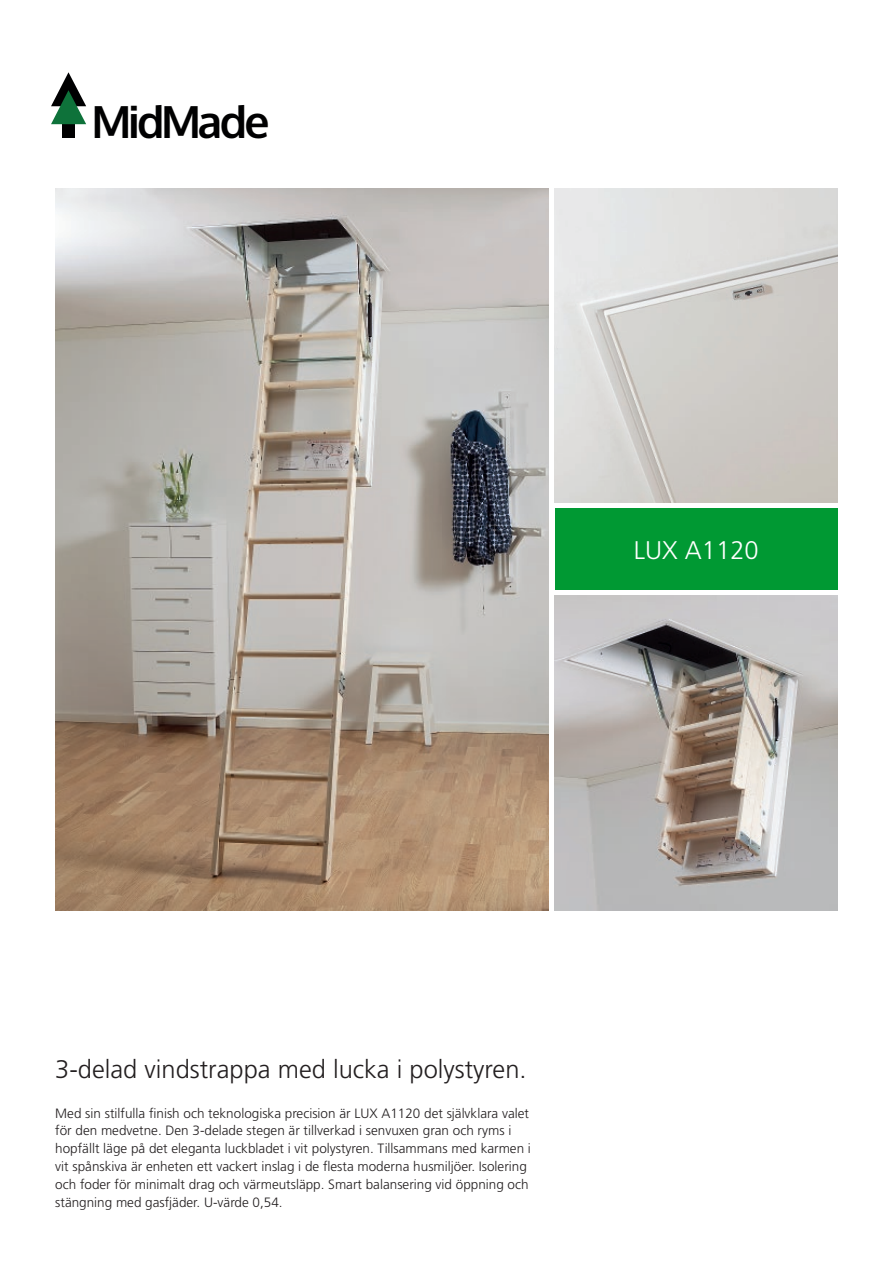
<style>
.page{position:relative;width:893px;height:1263px;background:#fff}
.page>*{position:absolute;margin:0;border:0;box-sizing:border-box;transform-origin:0 0}
.t1{font:700 44.55px "Oxygen";letter-spacing:-.07em;color:#000001}
.t2{font:300 25.5px "Frutiger LT Std";color:#231f20}
.t3{font:300 25.5px "Frutiger LT Std";color:#fff}
.t4{font:300 13.5px/17.9px "Frutiger LT Std";color:#231f20}
</style>
<div class="page">
<img style="left:55px;top:188px;width:494px;height:722px">
<img style="left:555px;top:595px;width:283px;height:315px">
<img style="left:555px;top:188px;width:283px;height:315px">
<div style="left:555px;top:508px;width:283px;height:82px;background:#093"></div>
<div style="left:62px;top:124px;width:13px;height:14px;background:#000001"></div>
<svg style="left:51px;top:72px;width:35px;height:52px"></svg>
<h1 class="t1" style="left:92px;top:94px;width:179px">MidMade</h1>
<h2 class="t3" style="left:634px;top:536px;width:126px">LUX A1120</h2>
<h2 class="t2" style="left:55px;top:1054px;width:473px">3-delad vindstrappa med lucka i polystyren.</h2>
<p class="t4" style="left:55px;top:1104px;width:477px">Med sin stilfulla finish och teknologiska precision är LUX A1120 det självklara valet för den medvetne. Den 3-delade stegen är tillverkad i senvuxen gran och ryms i hopfällt läge på det eleganta luckbladet i vit polystyren. Tillsammans med karmen i vit spånskiva är enheten ett vackert inslag i de flesta moderna husmiljöer. Isolering och foder för minimalt drag och värmeutsläpp. Smart balansering vid öppning och stängning med gasfjäder. U-värde 0,54.</p>
</div>
